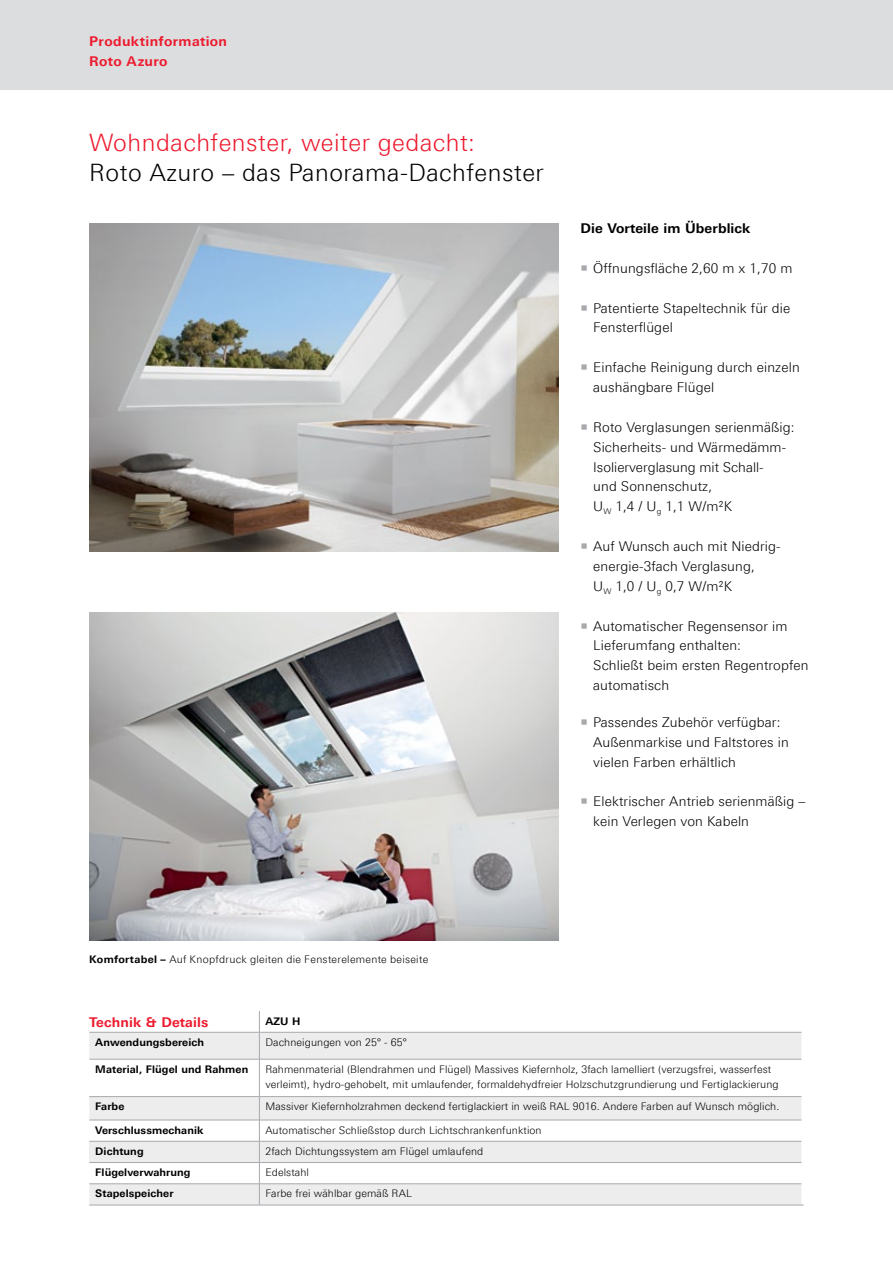
<style>
.page{position:relative;width:893px;height:1263px;background:#fff}
.page>*{position:absolute;margin:0;border:0;box-sizing:border-box;transform-origin:0 0}
.t1{font:300 24px "LT Univers Basic";letter-spacing:.02em;color:#000}
.t2{font:300 24px "LT Univers Basic";letter-spacing:.02em;color:#ed1b2f}
.t3{font:300 13.5px/19.8px "LT Univers Basic";letter-spacing:.01em;color:#000}
.t4{font:700 13.5px/19.8px "LT Univers Basic";letter-spacing:.025em;color:#ed1b2f}
.t5{font:700 13.5px "LT Univers Basic";letter-spacing:.01em;color:#000}
.t6{font:300 10.5px/14.9px "LT Univers Basic";letter-spacing:.01em;color:#000}
.t7{font:700 10.5px "LT Univers Basic";letter-spacing:.01em;color:#000}
.t8{font:300 10.5px "LT Univers Basic";letter-spacing:.03em;color:#000}
.s1{color:#a7a9ac}
.s2{font-weight:700}
</style>
<div class="page">
<div style="left:0;top:0;width:893px;height:89px;background:#dcddde"></div>
<img style="left:89px;top:613px;width:469px;height:327px">
<svg style="left:89px;top:1033px;width:712px;height:172px;fill:#ededee"></svg>
<div style="left:89px;top:1141px;width:170px;height:21px;background:#ededee"></div>
<hr style="left:89px;top:1032px;width:170px;height:1px;background:#a7a9ac">
<svg style="left:259px;top:1011px;width:1px;height:48px"></svg>
<hr style="left:259px;top:1032px;width:542px;height:1px;background:#a7a9ac">
<hr style="left:89px;top:1059px;width:170px;height:1px;background:#a7a9ac">
<hr style="left:259px;top:1059px;width:1px;height:37px;background:#a7a9ac">
<hr style="left:259px;top:1059px;width:542px;height:1px;background:#a7a9ac">
<hr style="left:89px;top:1096px;width:170px;height:1px;background:#a7a9ac">
<hr style="left:259px;top:1096px;width:542px;height:1px;background:#a7a9ac">
<hr style="left:89px;top:1120px;width:170px;height:1px;background:#a7a9ac">
<hr style="left:259px;top:1120px;width:542px;height:1px;background:#a7a9ac">
<hr style="left:89px;top:1141px;width:170px;height:1px;background:#a7a9ac">
<hr style="left:259px;top:1141px;width:542px;height:1px;background:#a7a9ac">
<hr style="left:89px;top:1162px;width:170px;height:1px;background:#a7a9ac">
<hr style="left:259px;top:1162px;width:542px;height:1px;background:#a7a9ac">
<hr style="left:89px;top:1183px;width:170px;height:1px;background:#a7a9ac">
<hr style="left:89px;top:1205px;width:170px;height:1px;background:#a7a9ac">
<svg style="left:259px;top:1097px;width:1px;height:108px"></svg>
<hr style="left:259px;top:1183px;width:542px;height:1px;background:#a7a9ac">
<hr style="left:259px;top:1205px;width:545px;height:1px;background:#a7a9ac">
<img style="left:89px;top:223px;width:469px;height:329px">
<p class="t4" style="left:89px;top:31px;width:139px">Produktinformation<br>Roto Azuro</p>
<h1 class="t2" style="left:89px;top:129px;width:387px">Wohndachfenster, weiter gedacht:</h1>
<h1 class="t1" style="left:89px;top:159px;width:456px">Roto Azuro – das Panorama-Dachfenster</h1>
<p class="t5" style="left:580px;top:220px;width:172px">Die Vorteile im Überblick</p>
<p class="t3" style="left:580px;top:258px;width:214px"><span class="s1">○</span> Öffnungsfläche 2,60 m x 1,70 m</p>
<p class="t3" style="left:593px;top:298px;width:199px;text-indent:-13px"><span class="s1">○</span> Patentierte Stapeltechnik für die<br>Fensterflügel</p>
<p class="t3" style="left:593px;top:357px;width:208px;text-indent:-13px"><span class="s1">○</span> Einfache Reinigung durch einzeln aushängbare Flügel</p>
<p class="t3" style="left:593px;top:417px;width:203px;text-indent:-13px"><span class="s1">○</span> Roto Verglasungen serienmäßig:<br>Sicherheits- und Wärmedämm-<br>Isolierverglasung mit Schall-<br>und Sonnenschutz,<br>U<sub>W</sub> 1,4 / U<sub>g</sub> 1,1 W/m²K</p>
<p class="t3" style="left:593px;top:536px;width:189px;text-indent:-13px"><span class="s1">○</span> Auf Wunsch auch mit Niedrig&shy;energie-3fach Verglasung,<br>U<sub>W</sub> 1,0 / U<sub>g</sub> 0,7 W/m²K</p>
<p class="t3" style="left:593px;top:616px;width:217px;text-indent:-13px"><span class="s1">○</span> Automatischer Regensensor im<br>Lieferumfang enthalten:<br>Schließt beim ersten Regentropfen automatisch</p>
<p class="t3" style="left:593px;top:712px;width:197px;text-indent:-13px"><span class="s1">○</span> Passendes Zubehör verfügbar:<br>Außenmarkise und Faltstores in vielen Farben erhältlich</p>
<p class="t3" style="left:593px;top:792px;width:214px;text-indent:-13px"><span class="s1">○</span> Elektrischer Antrieb serienmäßig – kein Verlegen von Kabeln</p>
<p class="t8" style="left:89px;top:952px;width:340px"><span class="s2">Komfortabel –</span> Auf Knopfdruck gleiten die Fensterelemente beiseite</p>
<p class="t4" style="left:89px;top:1012px;width:121px">Technik &amp; Details</p>
<p class="t7" style="left:265px;top:1014px;width:36px">AZU H</p>
<p class="t7" style="left:95px;top:1036px;width:110px">Anwendungsbereich</p>
<p class="t6" style="left:265px;top:1034px;width:143px">Dachneigungen von 25° - 65°</p>
<p class="t7" style="left:95px;top:1063px;width:155px">Material, Flügel und Rahmen</p>
<p class="t6" style="left:265px;top:1061px;width:515px">Rahmenmaterial (Blendrahmen und Flügel) Massives Kiefernholz, 3fach lamelliert (verzugsfrei, wasserfest verleimt), hydro-gehobelt, mit umlaufender, formaldehydfreier Holzschutzgrundierung und Fertiglackierung</p>
<p class="t7" style="left:95px;top:1100px;width:31px">Farbe</p>
<p class="t6" style="left:265px;top:1099px;width:515px">Massiver Kiefernholzrahmen deckend fertiglackiert in weiß RAL 9016. Andere Farben auf Wunsch möglich.</p>
<p class="t7" style="left:95px;top:1123px;width:110px">Verschlussmechanik</p>
<p class="t6" style="left:265px;top:1122px;width:278px">Automatischer Schließstop durch Lichtschrankenfunktion</p>
<p class="t7" style="left:95px;top:1145px;width:50px">Dichtung</p>
<p class="t6" style="left:265px;top:1143px;width:219px">2fach Dichtungssystem am Flügel umlaufend</p>
<p class="t7" style="left:95px;top:1166px;width:97px">Flügelverwahrung</p>
<p class="t6" style="left:265px;top:1165px;width:45px">Edelstahl</p>
<p class="t7" style="left:95px;top:1187px;width:80px">Stapelspeicher</p>
<p class="t6" style="left:265px;top:1186px;width:148px">Farbe frei wählbar gemäß RAL</p>
</div>
